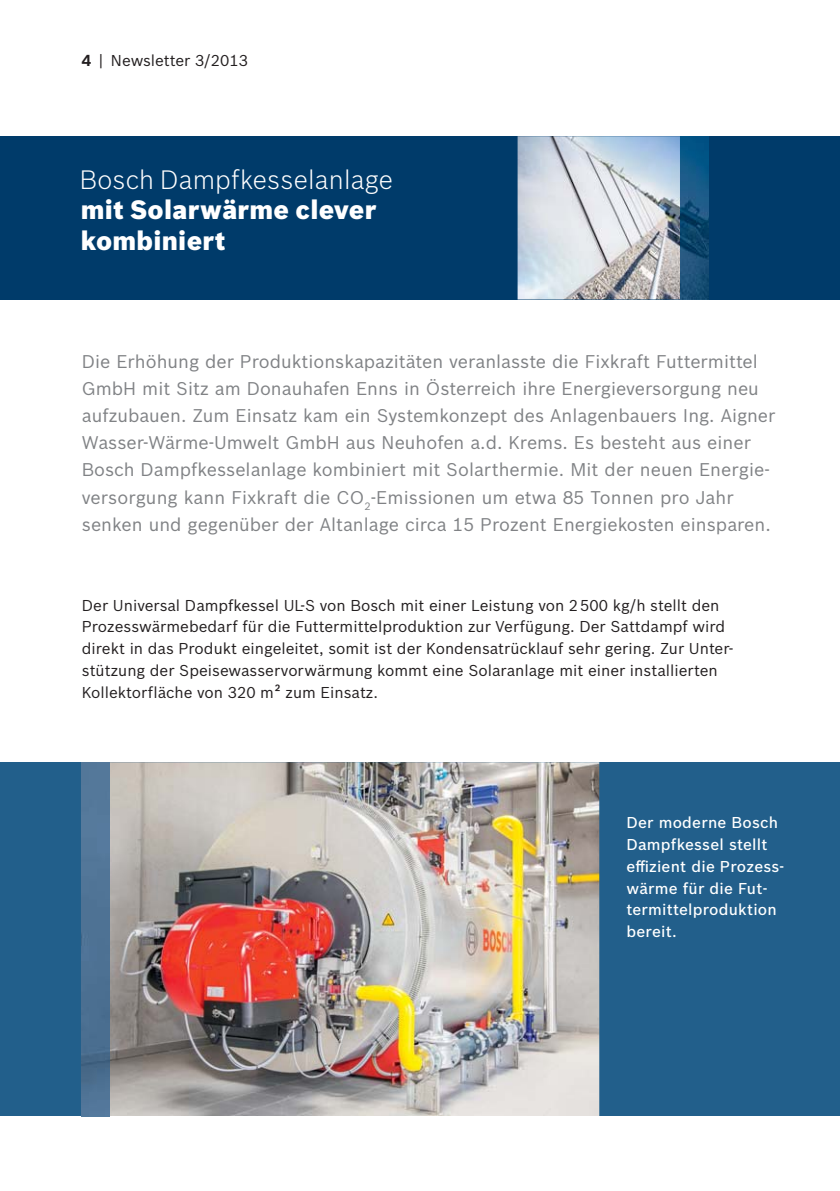
<style>
.page{position:relative;width:840px;height:1191px;background:#fff}
.page>*{position:absolute;margin:0;border:0;box-sizing:border-box;transform-origin:0 0}
.t1{font:900 26px/30.6px "Bosch Sans";letter-spacing:.01em;color:#fff}
.t2{font:300 26px "Bosch Sans";letter-spacing:.01em;color:#fff}
.t3{font:18px/27.2px "Bosch Sans";color:#808285}
.t4{font:15.4px/21.8px "Bosch Sans";color:#231f20}
.t5{font:500 15.4px/21.8px "Bosch Sans";letter-spacing:.015em;color:#fff}
.s1{font-weight:700}
</style>
<div class="page">
<div style="left:0;top:762px;width:839px;height:354px;background:#225f8b"></div>
<div style="left:0;top:136px;width:839px;height:163px;background:#003b6a"></div>
<img style="left:109px;top:762px;width:490px;height:354px">
<img style="left:82px;top:762px;width:27px;height:354px">
<img style="left:517px;top:136px;width:163px;height:163px">
<img style="left:680px;top:136px;width:28px;height:163px">
<p class="t4" style="left:82px;top:50px;width:168px"><span class="s1">4</span> | Newsletter 3/2013</p>
<h1 class="t2" style="left:80px;top:167px;width:314px">Bosch Dampfkesselanlage</h1>
<h1 class="t1" style="left:81px;top:195px;width:297px">mit Solarwärme clever kombiniert</h1>
<p class="t3" style="left:82px;top:348px;width:695px">Die Erhöhung der Produktionskapazitäten veranlasste die Fixkraft Futtermittel GmbH mit Sitz am Donauhafen Enns in Österreich ihre Energieversorgung neu aufzubauen. Zum Einsatz kam ein Systemkonzept des Anlagenbauers Ing. Aigner Wasser-Wärme-Umwelt GmbH aus Neuhofen a.d. Krems. Es besteht aus einer Bosch Dampfkesselanlage kombiniert mit Solarthermie. Mit der neuen Energie&shy;versorgung kann Fixkraft die CO<sub>2</sub>-Emissionen um etwa 85 Tonnen pro Jahr senken und gegenüber der Altanlage circa 15 Prozent Energiekosten einsparen.</p>
<p class="t4" style="left:82px;top:595px;width:653px">Der Universal Dampfkessel UL-S von Bosch mit einer Leistung von 2 500 kg/h stellt den Prozesswärmebedarf für die Futtermittelproduktion zur Verfügung. Der Sattdampf wird direkt in das Produkt eingeleitet, somit ist der Kondensatrücklauf sehr gering. Zur Unter&shy;stützung der Speisewasservorwärmung kommt eine Solaranlage mit einer installierten Kollektorfläche von 320 m² zum Einsatz.</p>
<p class="t5" style="left:626px;top:813px;width:159px">Der moderne Bosch<br>Dampfkessel stellt effizient die Prozess&shy;wärme für die Fut&shy;termittelproduktion bereit.</p>
</div>
